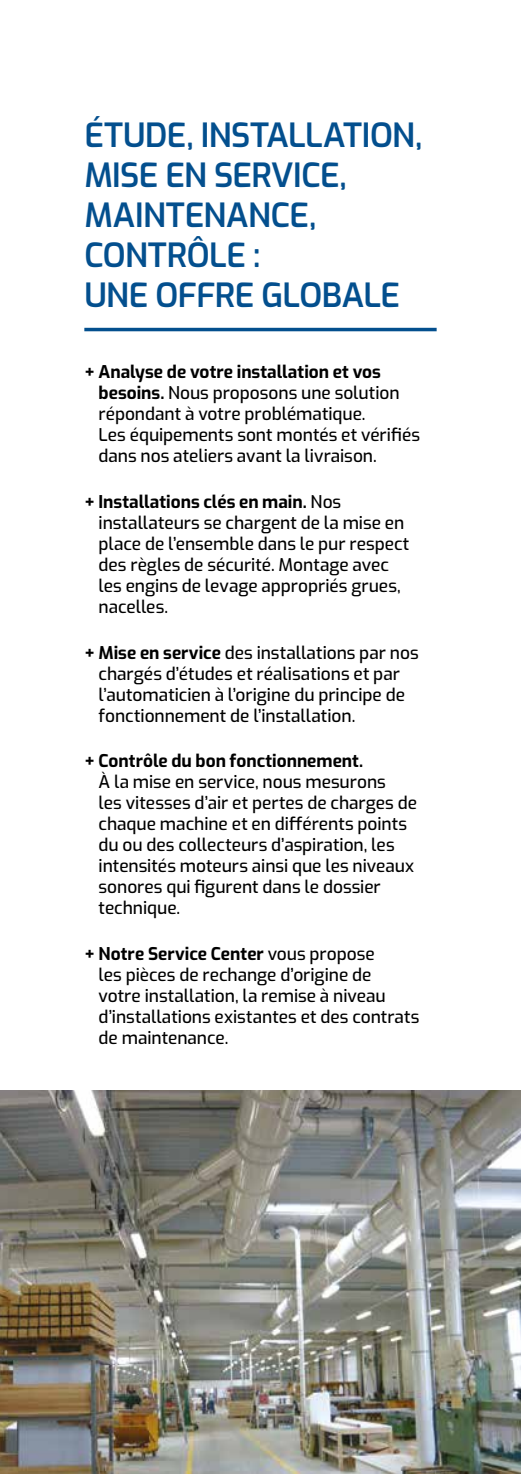
<style>
.page{position:relative;width:521px;height:1474px;background:#fff}
.page>*{position:absolute;margin:0;border:0;box-sizing:border-box;transform-origin:0 0}
.t1{font:600 33.25px/39.9px "Exo";letter-spacing:-.015em;color:#034f8e}
.t2{font:500 17.5px/21px "Exo";color:#000}
.t3{font:700 17.5px "Exo";color:#000}
.s1{font-weight:700}
</style>
<div class="page">
<img style="left:0;top:1090px;width:521px;height:383px">
<hr style="left:84px;top:328px;width:353px;height:3px;background:#034f8e">
<h1 class="t1" style="left:84px;top:113px;width:340px">ÉTUDE, INSTALLATION,<br>MISE EN SERVICE,<br>MAINTENANCE,<br>CONTRÔLE :<br>UNE OFFRE GLOBALE</h1>
<p class="t2" style="left:99px;top:360px;width:323px;text-indent:-14px"><span class="s1">+ Analyse de votre installation et vos besoins.</span> Nous proposons une solution répondant à votre problématique.<br>Les équipements sont montés et vérifiés dans nos ateliers avant la livraison.</p>
<p class="t2" style="left:99px;top:490px;width:312px;text-indent:-14px"><span class="s1">+ Installations clés en main.</span> Nos installateurs se chargent de la mise en place de l’ensemble dans le pur respect des règles de sécurité. Montage avec les engins de levage appropriés grues, nacelles.</p>
<p class="t2" style="left:99px;top:640px;width:322px;text-indent:-14px"><span class="s1">+ Mise en service</span> des installations par nos chargés d’études et réalisations et par l’automaticien à l’origine du principe de fonctionnement de l’installation.</p>
<p class="t3" style="left:84px;top:747px;width:280px">+ Contrôle du bon fonctionnement.</p>
<p class="t2" style="left:99px;top:770px;width:320px">À la mise en service, nous mesurons<br>les vitesses d’air et pertes de charges de chaque machine et en différents points du ou des collecteurs d’aspiration, les intensités moteurs ainsi que les niveaux sonores qui figurent dans le dossier technique.</p>
<p class="t2" style="left:99px;top:942px;width:322px;text-indent:-14px"><span class="s1">+ Notre Service Center</span> vous propose<br>les pièces de rechange d’origine de<br>votre installation, la remise à niveau d’installations existantes et des contrats de maintenance.</p>
</div>
